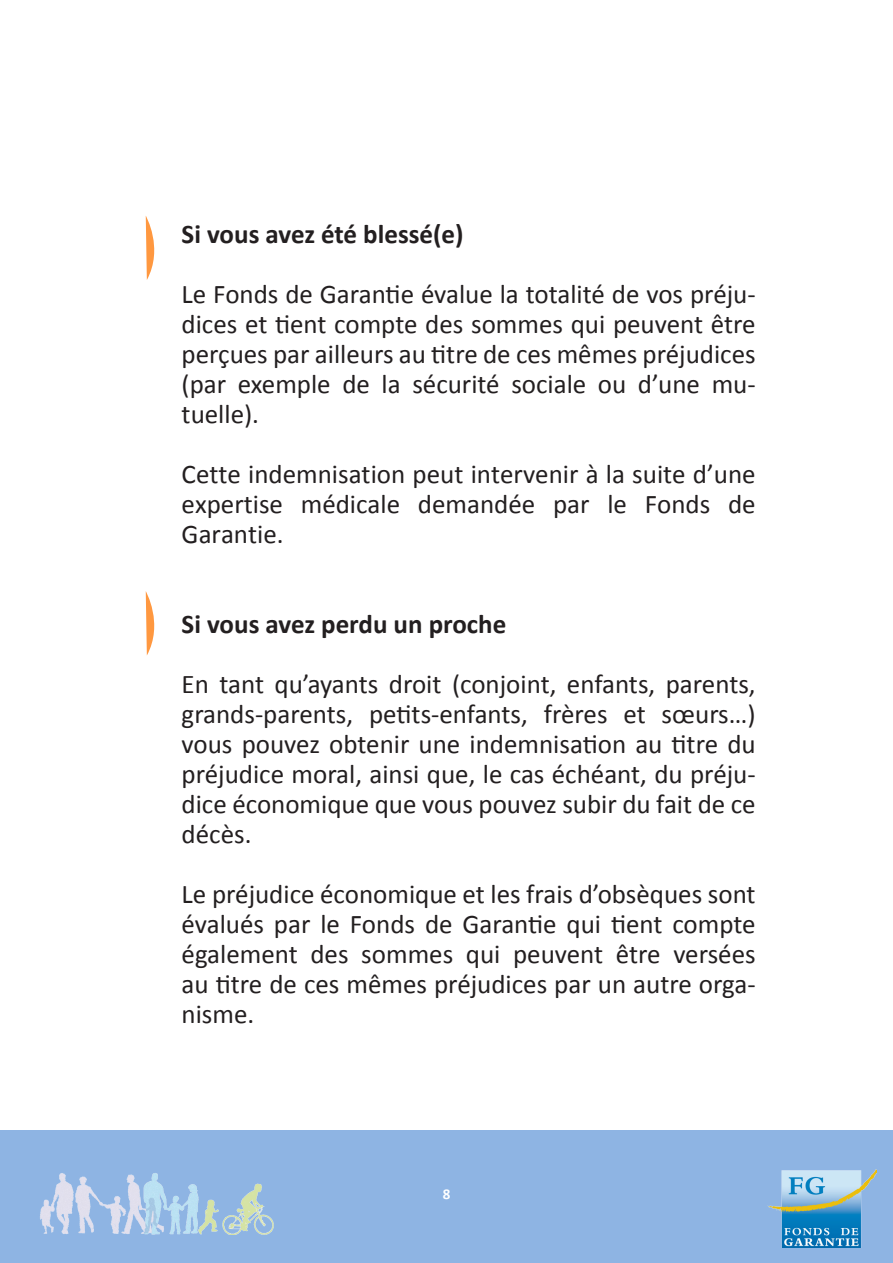
<style>
.page{position:relative;width:893px;height:1263px;background:#fff}
.page>*{position:absolute;margin:0;border:0;box-sizing:border-box;transform-origin:0 0}
.t1{font:27px/30px "Calibri";color:#231f20;text-align:justify}
.t2{font:700 27px "Calibri";color:#231f20}
.t3{font:700 15px "Calibri";color:#fff}
</style>
<div class="page">
<div style="left:0;top:1131px;width:893px;height:132px;background:#8eb4e3"></div>
<img style="left:40px;top:1173px;width:234px;height:62px">
<img style="left:768px;top:1169px;width:108px;height:79px">
<svg style="left:146px;top:216px;width:9px;height:64px"></svg>
<svg style="left:146px;top:591px;width:9px;height:64px"></svg>
<p class="t2" style="left:182px;top:217px;width:283px">Si vous avez été blessé(e)</p>
<p class="t1" style="left:182px;top:279px;width:576px">Le Fonds de Garantie évalue la totalité de vos préju&shy;dices et tient compte des sommes qui peuvent être perçues par ailleurs au titre de ces mêmes préjudices (par exemple de la sécurité sociale ou d’une mu&shy;tuelle).</p>
<p class="t1" style="left:182px;top:459px;width:576px">Cette indemnisation peut intervenir à la suite d’une expertise médicale demandée par le Fonds de Garantie.</p>
<p class="t2" style="left:182px;top:607px;width:326px">Si vous avez perdu un proche</p>
<p class="t1" style="left:182px;top:669px;width:576px">En tant qu’ayants droit (conjoint, enfants, parents, grands-parents, petits-enfants, frères et sœurs…) vous pouvez obtenir une indemnisation au titre du préjudice moral, ainsi que, le cas échéant, du préju&shy;dice économique que vous pouvez subir du fait de ce décès.</p>
<p class="t1" style="left:182px;top:879px;width:576px">Le préjudice économique et les frais d’obsèques sont évalués par le Fonds de Garantie qui tient compte également des sommes qui peuvent être versées au titre de ces mêmes préjudices par un autre orga&shy;nisme.</p>
<p class="t3" style="left:443px;top:1184px;width:9px">8</p>
</div>
